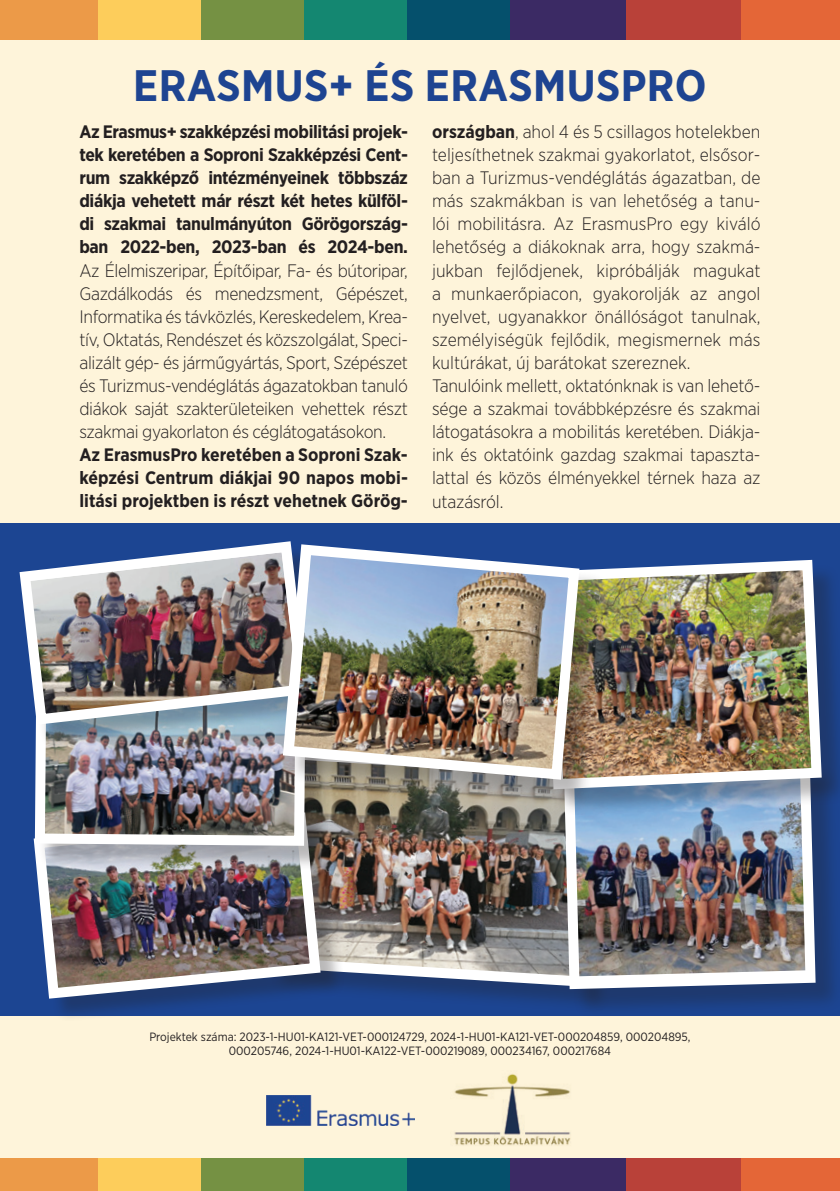
<style>
.page{position:relative;width:840px;height:1191px;background:#fff}
.page>*{position:absolute;margin:0;border:0;box-sizing:border-box;transform-origin:0 0}
.t1{font:700 44px "Gotham Narrow";letter-spacing:.01em;color:#1e4491}
.Alapbekezdés{font:300 18px/23px "Gotham Narrow";letter-spacing:-.01em;color:#231f20;text-align:justify}
.Alapbekezdés-2{font:700 18px/23px "Gotham Narrow";color:#231f20;text-align:justify}
.Alapbekezdés-3{font:12px "Gotham Narrow";color:#231f20}
.s1{font-weight:300}
.s2{font-weight:700}
</style>
<div class="page">
<div style="left:0;top:0;width:839px;height:1191px;background:#fef4da"></div>
<div style="left:0;top:1158px;width:98px;height:33px;background:#ec9a48"></div>
<div style="left:98px;top:1158px;width:103px;height:33px;background:#fdcd5b"></div>
<div style="left:201px;top:1158px;width:103px;height:33px;background:#759143"></div>
<div style="left:304px;top:1158px;width:103px;height:33px;background:#148771"></div>
<div style="left:407px;top:1158px;width:103px;height:33px;background:#05506c"></div>
<div style="left:510px;top:1158px;width:115px;height:33px;background:#3b2a64"></div>
<div style="left:625px;top:1158px;width:116px;height:33px;background:#b94139"></div>
<div style="left:741px;top:1158px;width:98px;height:33px;background:#e46637"></div>
<div style="left:0;top:0;width:98px;height:40px;background:#ec9a48"></div>
<div style="left:98px;top:0;width:103px;height:40px;background:#fdcd5b"></div>
<div style="left:201px;top:0;width:103px;height:40px;background:#759143"></div>
<div style="left:304px;top:0;width:103px;height:40px;background:#148771"></div>
<div style="left:407px;top:0;width:103px;height:40px;background:#05506c"></div>
<div style="left:510px;top:0;width:115px;height:40px;background:#3b2a64"></div>
<div style="left:625px;top:0;width:116px;height:40px;background:#b94139"></div>
<div style="left:741px;top:0;width:98px;height:39px;background:#e46637"></div>
<div style="left:0;top:523px;width:839px;height:492px;background:#1c4592"></div>
<img style="left:266px;top:1095px;width:148px;height:30px">
<img style="left:454px;top:1073px;width:117px;height:73px">
<div style="left:270px;top:751px;width:353px;height:262px;background:#231f20;opacity:.31"></div>
<img style="left:330px;top:808px;width:228px;height:184px">
<div style="left:567px;top:763px;width:272px;height:255px;background:#231f20;opacity:.31"></div>
<img style="left:558px;top:816px;width:262px;height:178px">
<div style="left:547px;top:564px;width:292px;height:252px;background:#231f20;opacity:.31"></div>
<img style="left:608px;top:559px;width:218px;height:235px">
<div style="left:37px;top:816px;width:308px;height:207px;background:#231f20;opacity:.31"></div>
<img style="left:34px;top:851px;width:292px;height:153px">
<div style="left:38px;top:660px;width:292px;height:211px;background:#231f20;opacity:.31"></div>
<img style="left:33px;top:749px;width:277px;height:102px">
<div style="left:23px;top:545px;width:309px;height:204px;background:#231f20;opacity:.31"></div>
<img style="left:19px;top:542px;width:258px;height:188px">
<div style="left:286px;top:548px;width:322px;height:260px;background:#231f20;opacity:.31"></div>
<img style="left:277px;top:541px;width:307px;height:244px">
<p class="t1" style="left:133px;top:57px;width:574px">ERASMUS+ ÉS ERASMUSPRO</p>
<p class="Alapbekezdés-2" style="left:79px;top:120px;width:330px">Az Erasmus+ szakképzési mobilitási projek&shy;tek keretében a Soproni Szakképzési Cent&shy;rum szakképző intézményeinek többszáz diákja vehetett már részt két hetes külföl&shy;di szakmai tanulmányúton Görögország&shy;ban 2022-ben, 2023-ban és 2024-ben.<br><span class="s1">Az Élelmiszeripar, Építőipar, Fa- és bútoripar, Gazdálkodás és menedzsment, Gépészet, Informatika és távközlés, Kereskedelem, Krea-</span></p>
<p class="Alapbekezdés" style="left:79px;top:327px;width:330px">tív, Oktatás, Rendészet és közszolgálat, Speci&shy;alizált gép- és járműgyártás, Sport, Szépészet és Turizmus-vendéglátás ágazatokban tanuló diákok saját szakterületeiken vehettek részt szakmai gyakorlaton és céglátogatásokon.</p>
<p class="Alapbekezdés-2" style="left:79px;top:442px;width:330px">Az ErasmusPro keretében a Soproni Szak-</p>
<p class="Alapbekezdés-2" style="left:79px;top:465px;width:330px">képzési Centrum diákjai 90 napos mobi&shy;litási projektben is részt vehetnek Görög-</p>
<p class="Alapbekezdés" style="left:432px;top:120px;width:330px"><span class="s2">országban</span>, ahol 4 és 5 csillagos hotelekben teljesíthetnek szakmai gyakorlatot, elsősor&shy;ban a Turizmus-vendéglátás ágazatban, de más szakmákban is van lehetőség a tanu&shy;lói mobilitásra. Az ErasmusPro egy kiváló lehetőség a diákoknak arra, hogy szakmá&shy;jukban fejlődjenek, kipróbálják magukat a munkaerőpiacon, gyakorolják az angol nyelvet, ugyanakkor önállóságot tanulnak, személyiségük fejlődik, megismernek más kultúrákat, új barátokat szereznek.</p>
<p class="Alapbekezdés" style="left:432px;top:373px;width:330px">Tanulóink mellett, oktatónknak is van lehető&shy;sége a szakmai továbbképzésre és szakmai látogatásokra a mobilitás keretében. Diákja&shy;ink és oktatóink gazdag szakmai tapaszta&shy;lattal és közös élményekkel térnek haza az utazásról.</p>
<p class="Alapbekezdés-3" style="left:149px;top:1029px;width:542px">Projektek száma: 2023-1-HU01-KA121-VET-000124729, 2024-1-HU01-KA121-VET-000204859, 000204895,</p>
<p class="Alapbekezdés-3" style="left:229px;top:1043px;width:383px">000205746, 2024-1-HU01-KA122-VET-000219089, 000234167, 000217684</p>
</div>
